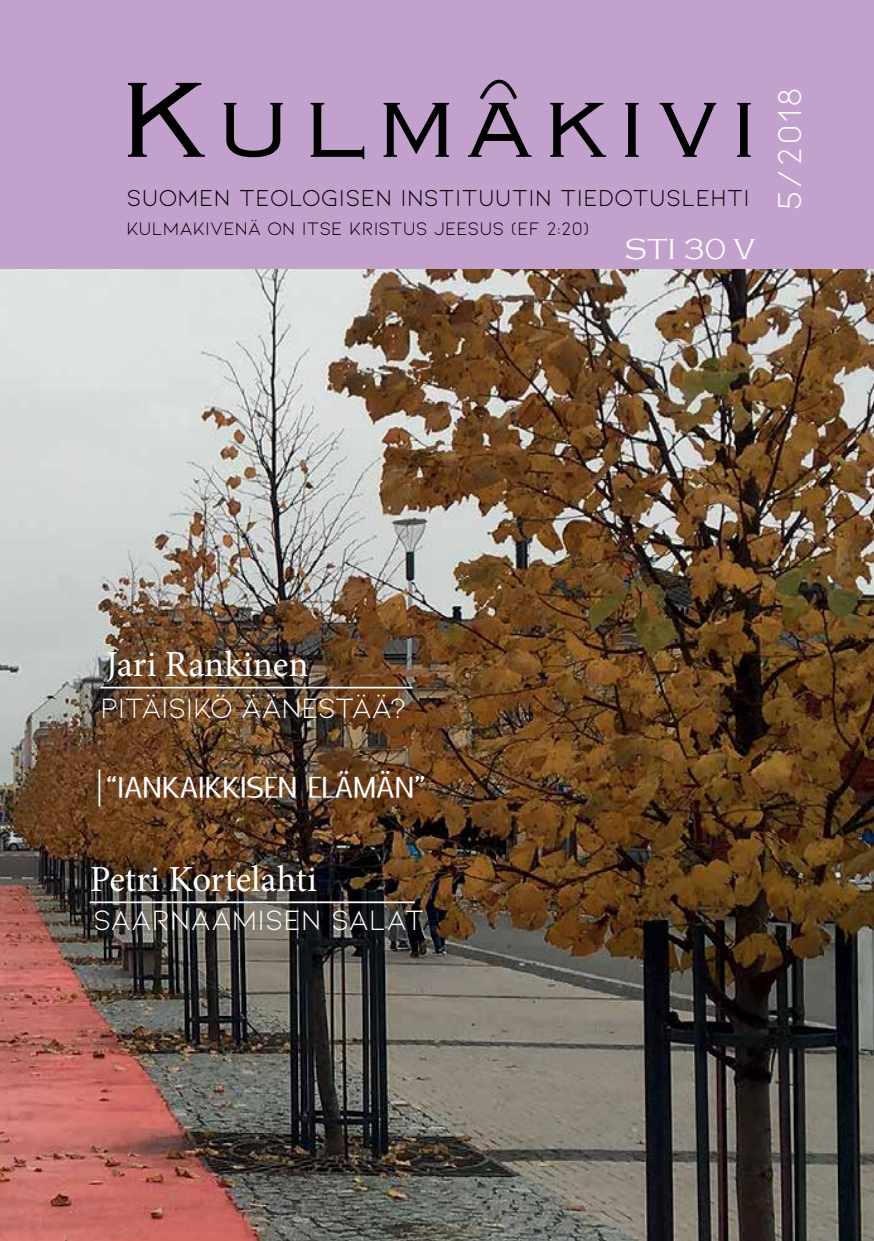
<style>
.page{position:relative;width:874px;height:1241px;background:#fff}
.page>*{position:absolute;margin:0;border:0;box-sizing:border-box;transform-origin:0 0}
.t1{font:300 122.5px "Copperplate";letter-spacing:.04em;color:#000}
.t2{font:36.75px "Minion Pro";color:#fff}
.t3{font:35px "Kiona";letter-spacing:.065em;color:#fff}
.t4{font:29.75px "Rabelo";color:#fff}
.t5{font:29.75px "Kiona";letter-spacing:-.02em;color:#fff}
.t6{font:29.75px "Kiona";color:#fff}
.t7{font:300 29.75px "Copperplate Gothic";color:#fff}
.t8{font:24.5px "Kiona";letter-spacing:.01em;color:#000}
.t9{font:19.25px "Kiona";color:#000}
.s1{font-size:168px}
.s2{color:#000101}
</style>
<div class="page">
<div style="left:0;top:0;width:873px;height:269px;background:#c2a2cc"></div>
<svg style="left:477px;top:78px;width:43px;height:25px"></svg>
<img style="left:0;top:269px;width:873px;height:971px">
<hr style="left:100px;top:686px;width:312px;height:2px;background:#fff">
<hr style="left:90px;top:901px;width:324px;height:2px;background:#fff">
<hr style="left:98px;top:769px;width:2px;height:37px;background:#fff">
<h1 class="t1" style="left:112px;top:44px;width:653px"><span class="s1">k</span>ulmakivi</h1>
<p class="t8" style="left:126px;top:184px;width:624px">SUOMEN TEOLOGISEN INSTITUUTIN TIEDOTUSLEHTI</p>
<p class="t9" style="left:126px;top:218px;width:464px">KULMAKIVENÄ ON ITSE KRISTUS JEESUS (EF 2:20)</p>
<p class="t7" style="left:624px;top:233px;width:132px">STI 30 V</p>
<h3 class="t3" style="left:774px;top:208px;width:127px;rotate:-90deg">4/2018</h3>
<h3 class="t3" style="left:769px;top:210px;width:124px;rotate:-90deg">5/2018</h3>
<h2 class="t2" style="left:106px;top:639px;width:204px">Jari Rankinen</h2>
<p class="t5" style="left:101px;top:691px;width:308px">PITÄISIKÖ ÄÄNESTÄÄ?</p>
<p class="t4" style="left:106px;top:770px;width:321px">“IANKAIKKISEN ELÄMÄN”</p>
<h2 class="t2" style="left:90px;top:854px;width:229px">Petri Kortelahti</h2>
<p class="t6" style="left:93px;top:903px;width:350px">SAARNAAMISEN SALAT<span class="s2">A</span></p>
</div>
